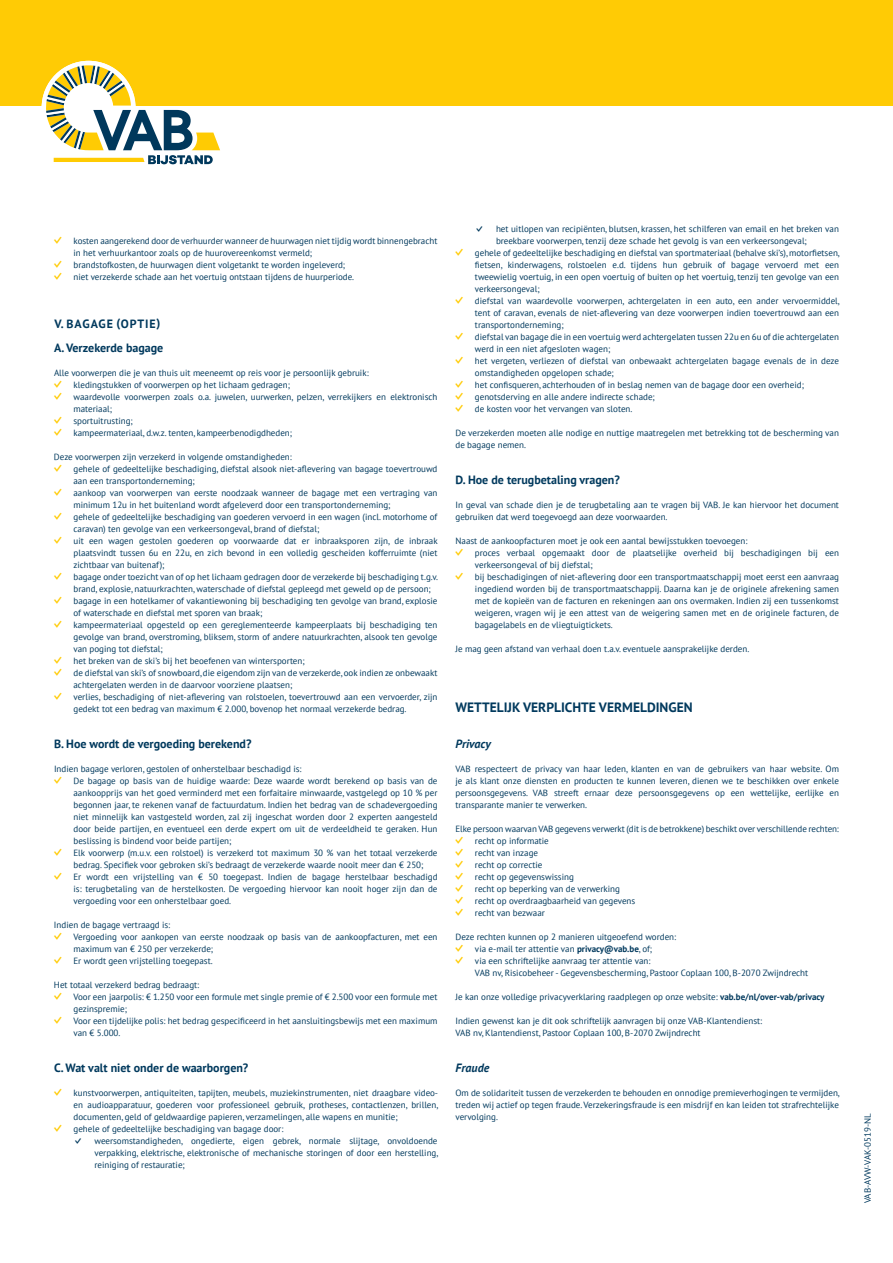
<style>
.page{position:relative;width:893px;height:1263px;background:#fff}
.page>*{position:absolute;margin:0;border:0;box-sizing:border-box;transform-origin:0 0}
.t1{font:700 13.5px "PT Sans";color:#00395d}
.t2{font:700 12px/24px "PT Sans";color:#00395d}
.t3{font:italic 700 12px "PT Sans";color:#00395d}
.t4{font:9px/12px "PT Sans";color:#00395d}
.s1{font-weight:700}
</style>
<div class="page">
<div style="left:0;top:0;width:893px;height:105px;background:#ffcb05"></div>
<div style="left:42px;top:61px;width:94px;height:94px;background:#fff;border-radius:50%"></div>
<svg style="left:46px;top:65px;width:174px;height:99px"></svg>
<p class="t4" style="left:73px;top:234px;width:365px">kosten aangerekend door de verhuurder wanneer de huurwagen niet tijdig wordt binnengebracht in het verhuurkantoor zoals op de huurovereenkomst vermeld;<br>brandstofkosten, de huurwagen dient volgetankt te worden ingeleverd;<br>niet verzekerde schade aan het voertuig ontstaan tijdens de huurperiode.</p>
<h2 class="t2" style="left:54px;top:311px;width:111px">V. BAGAGE (OPTIE)<br>A. Verzekerde bagage</h2>
<p class="t4" style="left:73px;top:366px;width:365px;text-indent:-19px">Alle voorwerpen die je van thuis uit meeneemt op reis voor je persoonlijk gebruik:<br>kledingstukken of voorwerpen op het lichaam gedragen;<br>waardevolle voorwerpen zoals o.a. juwelen, uurwerken, pelzen, verrekijkers en elektronisch materiaal;<br>sportuitrusting;<br>kampeermateriaal, d.w.z. tenten, kampeerbenodigdheden;</p>
<p class="t4" style="left:73px;top:450px;width:366px;text-indent:-20px">Deze voorwerpen zijn verzekerd in volgende omstandigheden:<br>gehele of gedeeltelijke beschadiging, diefstal alsook niet-aflevering van bagage toevertrouwd aan een transportonderneming;<br>aankoop van voorwerpen van eerste noodzaak wanneer de bagage met een vertraging van minimum 12u in het buitenland wordt afgeleverd door een transportonderneming;<br>gehele of gedeeltelijke beschadiging van goederen vervoerd in een wagen (incl. motorhome of caravan) ten gevolge van een verkeersongeval, brand of diefstal;<br>uit een wagen gestolen goederen op voorwaarde dat er inbraaksporen zijn, de inbraak plaatsvindt tussen 6u en 22u, en zich bevond in een volledig gescheiden kofferruimte (niet zichtbaar van buitenaf);<br>bagage onder toezicht van of op het lichaam gedragen door de verzekerde bij beschadiging t.g.v. brand, explosie, natuurkrachten, waterschade of diefstal gepleegd met geweld op de persoon; bagage in een hotelkamer of vakantiewoning bij beschadiging ten gevolge van brand, explosie of waterschade en diefstal met sporen van braak;<br>kampeermateriaal opgesteld op een gereglementeerde kampeerplaats bij beschadiging ten gevolge van brand, overstroming, bliksem, storm of andere natuurkrachten, alsook ten gevolge van poging tot diefstal;<br>het breken van de ski’s bij het beoefenen van wintersporten;<br>de diefstal van ski’s of snowboard, die eigendom zijn van de verzekerde, ook indien ze onbewaakt achtergelaten werden in de daarvoor voorziene plaatsen;<br>verlies, beschadiging of niet-aflevering van rolstoelen, toevertrouwd aan een vervoerder, zijn gedekt tot een bedrag van maximum € 2.000, bovenop het normaal verzekerde bedrag.</p>
<h2 class="t2" style="left:54px;top:731px;width:199px">B. Hoe wordt de vergoeding berekend?</h2>
<p class="t4" style="left:73px;top:762px;width:365px;text-indent:-19px">Indien bagage verloren, gestolen of onherstelbaar beschadigd is:<br>De bagage op basis van de huidige waarde: Deze waarde wordt berekend op basis van de aankoopprijs van het goed verminderd met een forfaitaire minwaarde, vastgelegd op 10 % per begonnen jaar, te rekenen vanaf de factuurdatum. Indien het bedrag van de schadevergoeding niet minnelijk kan vastgesteld worden, zal zij ingeschat worden door 2 experten aangesteld door beide partijen, en eventueel een derde expert om uit de verdeeldheid te geraken. Hun beslissing is bindend voor beide partijen;<br>Elk voorwerp (m.u.v. een rolstoel) is verzekerd tot maximum 30 % van het totaal verzekerde bedrag. Specifiek voor gebroken ski’s bedraagt de verzekerde waarde nooit meer dan € 250;<br>Er wordt een vrijstelling van € 50 toegepast. Indien de bagage herstelbaar beschadigd is: terugbetaling van de herstelkosten. De vergoeding hiervoor kan nooit hoger zijn dan de vergoeding voor een onherstelbaar goed.</p>
<p class="t4" style="left:73px;top:918px;width:365px;text-indent:-20px">Indien de bagage vertraagd is:<br>Vergoeding voor aankopen van eerste noodzaak op basis van de aankoopfacturen, met een maximum van € 250 per verzekerde;<br>Er wordt geen vrijstelling toegepast.</p>
<p class="t4" style="left:73px;top:978px;width:366px;text-indent:-20px">Het totaal verzekerd bedrag bedraagt:<br>Voor een jaarpolis: € 1.250 voor een formule met single premie of € 2.500 voor een formule met gezinspremie;<br>Voor een tijdelijke polis: het bedrag gespecificeerd in het aansluitingsbewijs met een maximum van € 5.000.</p>
<h2 class="t2" style="left:54px;top:1055px;width:196px">C. Wat valt niet onder de waarborgen?</h2>
<p class="t4" style="left:73px;top:1086px;width:366px">kunstvoorwerpen, antiquiteiten, tapijten, meubels, muziekinstrumenten, niet draagbare video&shy;en audioapparatuur, goederen voor professioneel gebruik, protheses, contactlenzen, brillen, documenten, geld of geldwaardige papieren, verzamelingen, alle wapens en munitie;<br>gehele of gedeeltelijke beschadiging van bagage door:</p>
<p class="t4" style="left:94px;top:1134px;width:345px;text-align:justify">weersomstandigheden, ongedierte, eigen gebrek, normale slijtage, onvoldoende verpakking, elektrische, elektronische of mechanische storingen of door een herstelling, reiniging of restauratie;</p>
<p class="t4" style="left:496px;top:222px;width:344px">het uitlopen van recipiënten, blutsen, krassen, het schilferen van email en het breken van</p>
<p class="t4" style="left:496px;top:234px;width:312px">breekbare voorwerpen, tenzij deze schade het gevolg is van een verkeersongeval;</p>
<p class="t4" style="left:475px;top:246px;width:366px">gehele of gedeeltelijke beschadiging en diefstal van sportmateriaal (behalve ski’s), motorfietsen,</p>
<p class="t4" style="left:475px;top:258px;width:365px">fietsen, kinderwagens, rolstoelen e.d. tijdens hun gebruik of bagage vervoerd met een</p>
<p class="t4" style="left:475px;top:270px;width:365px">tweewielig voertuig, in een open voertuig of buiten op het voertuig, tenzij ten gevolge van een</p>
<p class="t4" style="left:475px;top:282px;width:66px">verkeersongeval;</p>
<p class="t4" style="left:475px;top:294px;width:366px">diefstal van waardevolle voorwerpen, achtergelaten in een auto, een ander vervoermiddel,</p>
<p class="t4" style="left:475px;top:306px;width:365px">tent of caravan, evenals de niet-aflevering van deze voorwerpen indien toevertrouwd aan een</p>
<p class="t4" style="left:475px;top:318px;width:90px">transportonderneming;</p>
<p class="t4" style="left:475px;top:330px;width:365px">diefstal van bagage die in een voertuig werd achtergelaten tussen 22u en 6u of die achtergelaten</p>
<p class="t4" style="left:475px;top:342px;width:137px">werd in een niet afgesloten wagen;</p>
<p class="t4" style="left:475px;top:354px;width:365px">het vergeten, verliezen of diefstal van onbewaakt achtergelaten bagage evenals de in deze</p>
<p class="t4" style="left:475px;top:366px;width:140px">omstandigheden opgelopen schade;</p>
<p class="t4" style="left:475px;top:378px;width:331px">het confisqueren, achterhouden of in beslag nemen van de bagage door een overheid;</p>
<p class="t4" style="left:475px;top:390px;width:181px">genotsderving en alle andere indirecte schade;</p>
<p class="t4" style="left:475px;top:402px;width:159px">de kosten voor het vervangen van sloten.</p>
<p class="t4" style="left:455px;top:426px;width:385px">De verzekerden moeten alle nodige en nuttige maatregelen met betrekking tot de bescherming van de bagage nemen.</p>
<h2 class="t2" style="left:455px;top:467px;width:166px">D. Hoe de terugbetaling vragen?</h2>
<p class="t4" style="left:455px;top:498px;width:385px">In geval van schade dien je de terugbetaling aan te vragen bij VAB. Je kan hiervoor het document gebruiken dat werd toegevoegd aan deze voorwaarden.</p>
<p class="t4" style="left:475px;top:534px;width:365px;text-indent:-19px">Naast de aankoopfacturen moet je ook een aantal bewijsstukken toevoegen:<br>proces verbaal opgemaakt door de plaatselijke overheid bij beschadigingen bij een verkeersongeval of bij diefstal;<br>bij beschadigingen of niet-aflevering door een transportmaatschappij moet eerst een aanvraag ingediend worden bij de transportmaatschappij. Daarna kan je de originele afrekening samen met de kopieën van de facturen en rekeningen aan ons overmaken. Indien zij een tussenkomst weigeren, vragen wij je een attest van de weigering samen met en de originele facturen, de bagagelabels en de vliegtuigtickets.</p>
<p class="t4" style="left:455px;top:642px;width:295px">Je mag geen afstand van verhaal doen t.a.v. eventuele aansprakelijke derden.</p>
<h1 class="t1" style="left:455px;top:698px;width:239px">WETTELIJK VERPLICHTE VERMELDINGEN</h1>
<h2 class="t3" style="left:455px;top:736px;width:37px">Privacy</h2>
<p class="t4" style="left:455px;top:762px;width:385px;text-align:justify">VAB respecteert de privacy van haar leden, klanten en van de gebruikers van haar website. Om je als klant onze diensten en producten te kunnen leveren, dienen we te beschikken over enkele persoonsgegevens. VAB streeft ernaar deze persoonsgegevens op een wettelijke, eerlijke en transparante manier te verwerken.</p>
<p class="t4" style="left:475px;top:822px;width:365px;text-indent:-19px">Elke persoon waarvan VAB gegevens verwerkt (dit is de betrokkene) beschikt over verschillende rechten: recht op informatie<br>recht van inzage<br>recht op correctie<br>recht op gegevenswissing<br>recht op beperking van de verwerking<br>recht op overdraagbaarheid van gegevens<br>recht van bezwaar</p>
<p class="t4" style="left:475px;top:930px;width:335px;text-indent:-20px">Deze rechten kunnen op 2 manieren uitgeoefend worden:<br>via e-mail ter attentie van <span class="s1">privacy@vab.be</span>, of;<br>via een schriftelijke aanvraag ter attentie van:<br>VAB nv, Risicobeheer - Gegevensbescherming, Pastoor Coplaan 100, B-2070 Zwijndrecht</p>
<p class="t4" style="left:455px;top:990px;width:371px">Je kan onze volledige privacyverklaring raadplegen op onze website: <span class="s1">vab.be/nl/over-vab/privacy</span></p>
<p class="t4" style="left:455px;top:1014px;width:308px">Indien gewenst kan je dit ook schriftelijk aanvragen bij onze VAB-Klantendienst:<br>VAB nv, Klantendienst, Pastoor Coplaan 100, B-2070 Zwijndrecht</p>
<h2 class="t3" style="left:455px;top:1060px;width:35px">Fraude</h2>
<p class="t4" style="left:455px;top:1086px;width:386px;text-align:justify">Om de solidariteit tussen de verzekerden te behouden en onnodige premieverhogingen te vermijden, treden wij actief op tegen fraude. Verzekeringsfraude is een misdrijf en kan leiden tot strafrechtelijke vervolging.</p>
<p class="t4" style="left:861px;top:1203px;width:92px;rotate:-90deg">VAB-AVW-VAK-0519-NL</p>
</div>
